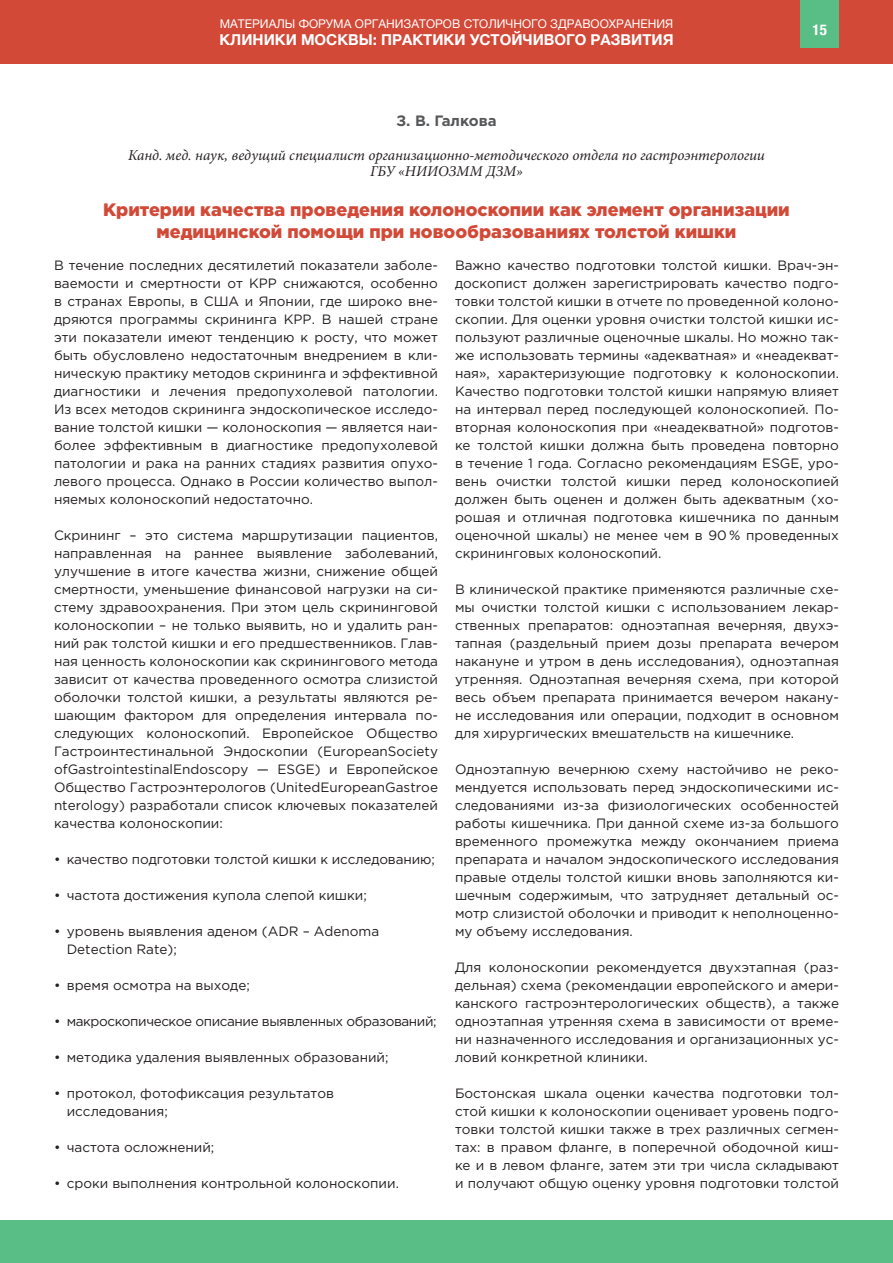
<style>
.page{position:relative;width:893px;height:1263px;background:#fff}
.page>*{position:absolute;margin:0;border:0;box-sizing:border-box;transform-origin:0 0}
.заголовок_2{font:900 18px/21.6px "Gotham Pro";color:#d24937;text-align:center}
.t1{font:italic 15px/16.5px "Minion Pro";color:#231f20;text-align:center}
.t2{font:700 15px "Helvetica Neue";color:#fff}
.имя{font:700 15px "Gotham Pro";color:#57585a}
.t3{font:700 condensed 15px "Helvetica Neue";color:#fff}
.набор_2_колонки{font:13.5px/18px "Gotham Pro";color:#231f20;text-align:justify}
.набор_2_колонки-2{font:13.5px "Gotham Pro";letter-spacing:-.03em;color:#231f20}
.t4{font:12px "Helvetica Neue";color:#fff}
</style>
<div class="page">
<div style="left:0;top:1220px;width:893px;height:43px;background:#59be85"></div>
<div style="left:0;top:0;width:893px;height:64px;background:#d24937"></div>
<div style="left:801px;top:0;width:38px;height:48px;background:#59be85"></div>
<p class="t4" style="left:220px;top:16px;width:455px">МАТЕРИАЛЫ ФОРУМА ОРГАНИЗАТОРОВ СТОЛИЧНОГО ЗДРАВООХРАНЕНИЯ</p>
<p class="t2" style="left:219px;top:28px;width:456px">КЛИНИКИ МОСКВЫ: ПРАКТИКИ УСТОЙЧИВОГО РАЗВИТИЯ</p>
<p class="t3" style="left:813px;top:17px;width:16px">15</p>
<p class="имя" style="left:396px;top:112px;width:102px">З. В. Галкова</p>
<p class="t1" style="left:128px;top:146px;width:638px">Канд. мед. наук, ведущий специалист организационно-методического отдела по гастроэнтерологии<br>ГБУ «НИИОЗММ ДЗМ»</p>
<p class="заголовок_2" style="left:103px;top:198px;width:688px">Критерии качества проведения колоноскопии как элемент организации медицинской помощи при новообразованиях толстой кишки</p>
<p class="набор_2_колонки" style="left:54px;top:256px;width:385px">В течение последних десятилетий показатели заболе&shy;ваемости и смертности от КРР снижаются, особенно в странах Европы, в США и Японии, где широко вне&shy;дряются программы скрининга КРР. В нашей стране эти показатели имеют тенденцию к росту, что может быть обусловлено недостаточным внедрением в кли&shy;ническую практику методов скрининга и эффективной диагностики и лечения предопухолевой патологии.<br>Из всех методов скрининга эндоскопическое исследо&shy;вание толстой кишки — колоноскопия — является наи&shy;более эффективным в диагностике предопухолевой патологии и рака на ранних стадиях развития опухо&shy;левого процесса. Однако в России количество выпол&shy;няемых колоноскопий недостаточно.</p>
<p class="набор_2_колонки" style="left:54px;top:526px;width:385px">Скрининг – это система маршрутизации пациентов, направленная на раннее выявление заболеваний, улучшение в итоге качества жизни, снижение общей смертности, уменьшение финансовой нагрузки на си&shy;стему здравоохранения. При этом цель скрининговой колоноскопии – не только выявить, но и удалить ран&shy;ний рак толстой кишки и его предшественников. Глав&shy;ная ценность колоноскопии как скринингового метода зависит от качества проведенного осмотра слизистой оболочки толстой кишки, а результаты являются ре&shy;шающим фактором для определения интервала по&shy;следующих колоноскопий. Европейское Общество Гастроинтестинальной Эндоскопии (EuropeanSociety ofGastrointestinalEndoscopy — ESGE) и Европейское Общество Гастроэнтерологов (UnitedEuropeanGastroe nterology) разработали список ключевых показателей качества колоноскопии:</p>
<p class="набор_2_колонки" style="left:54px;top:850px;width:382px">• качество подготовки толстой кишки к исследованию;</p>
<p class="набор_2_колонки" style="left:54px;top:886px;width:314px">• частота достижения купола слепой кишки;</p>
<p class="набор_2_колонки" style="left:67px;top:922px;width:314px;text-indent:-13px">• уровень выявления аденом (ADR – Adenoma<br>Detection Rate);</p>
<p class="набор_2_колонки" style="left:54px;top:976px;width:197px">• время осмотра на выходе;</p>
<p class="набор_2_колонки-2" style="left:54px;top:1014px;width:384px">• макроскопическое описание выявленных образований;</p>
<p class="набор_2_колонки" style="left:54px;top:1048px;width:336px">• методика удаления выявленных образований;</p>
<p class="набор_2_колонки" style="left:67px;top:1084px;width:269px;text-indent:-13px">• протокол, фотофиксация результатов исследования;</p>
<p class="набор_2_колонки" style="left:54px;top:1138px;width:162px">• частота осложнений;</p>
<p class="набор_2_колонки" style="left:54px;top:1174px;width:346px">• сроки выполнения контрольной колоноскопии.</p>
<p class="набор_2_колонки" style="left:455px;top:256px;width:385px">Важно качество подготовки толстой кишки. Врач-эн&shy;доскопист должен зарегистрировать качество подго&shy;товки толстой кишки в отчете по проведенной колоно&shy;скопии. Для оценки уровня очистки толстой кишки ис&shy;пользуют различные оценочные шкалы. Но можно так&shy;же использовать термины «адекватная» и «неадекват&shy;ная», характеризующие подготовку к колоноскопии.<br>Качество подготовки толстой кишки напрямую влияет на интервал перед последующей колоноскопией. По&shy;вторная колоноскопия при «неадекватной» подготов&shy;ке толстой кишки должна быть проведена повторно в течение 1 года. Согласно рекомендациям ESGE, уро&shy;вень очистки толстой кишки перед колоноскопией должен быть оценен и должен быть адекватным (хо&shy;рошая и отличная подготовка кишечника по данным оценочной шкалы) не менее чем в 90 % проведенных скрининговых колоноскопий.</p>
<p class="набор_2_колонки" style="left:455px;top:580px;width:385px">В клинической практике применяются различные схе&shy;мы очистки толстой кишки с использованием лекар&shy;ственных препаратов: одноэтапная вечерняя, двухэ&shy;тапная (раздельный прием дозы препарата вечером накануне и утром в день исследования), одноэтапная утренняя. Одноэтапная вечерняя схема, при которой весь объем препарата принимается вечером накану&shy;не исследования или операции, подходит в основном для хирургических вмешательств на кишечнике.</p>
<p class="набор_2_колонки" style="left:455px;top:760px;width:385px">Одноэтапную вечернюю схему настойчиво не реко&shy;мендуется использовать перед эндоскопическими ис&shy;следованиями из-за физиологических особенностей работы кишечника. При данной схеме из-за большого временного промежутка между окончанием приема препарата и началом эндоскопического исследования правые отделы толстой кишки вновь заполняются ки&shy;шечным содержимым, что затрудняет детальный ос&shy;мотр слизистой оболочки и приводит к неполноценно&shy;му объему исследования.</p>
<p class="набор_2_колонки" style="left:455px;top:958px;width:385px">Для колоноскопии рекомендуется двухэтапная (раз&shy;дельная) схема (рекомендации европейского и амери&shy;канского гастроэнтерологических обществ), а также одноэтапная утренняя схема в зависимости от време&shy;ни назначенного исследования и организационных ус&shy;ловий конкретной клиники.</p>
<p class="набор_2_колонки" style="left:455px;top:1084px;width:385px">Бостонская шкала оценки качества подготовки тол&shy;стой кишки к колоноскопии оценивает уровень подго&shy;товки толстой кишки также в трех различных сегмен&shy;тах: в правом фланге, в поперечной ободочной киш&shy;ке и в левом фланге, затем эти три числа складывают и получают общую оценку уровня подготовки толстой</p>
</div>
